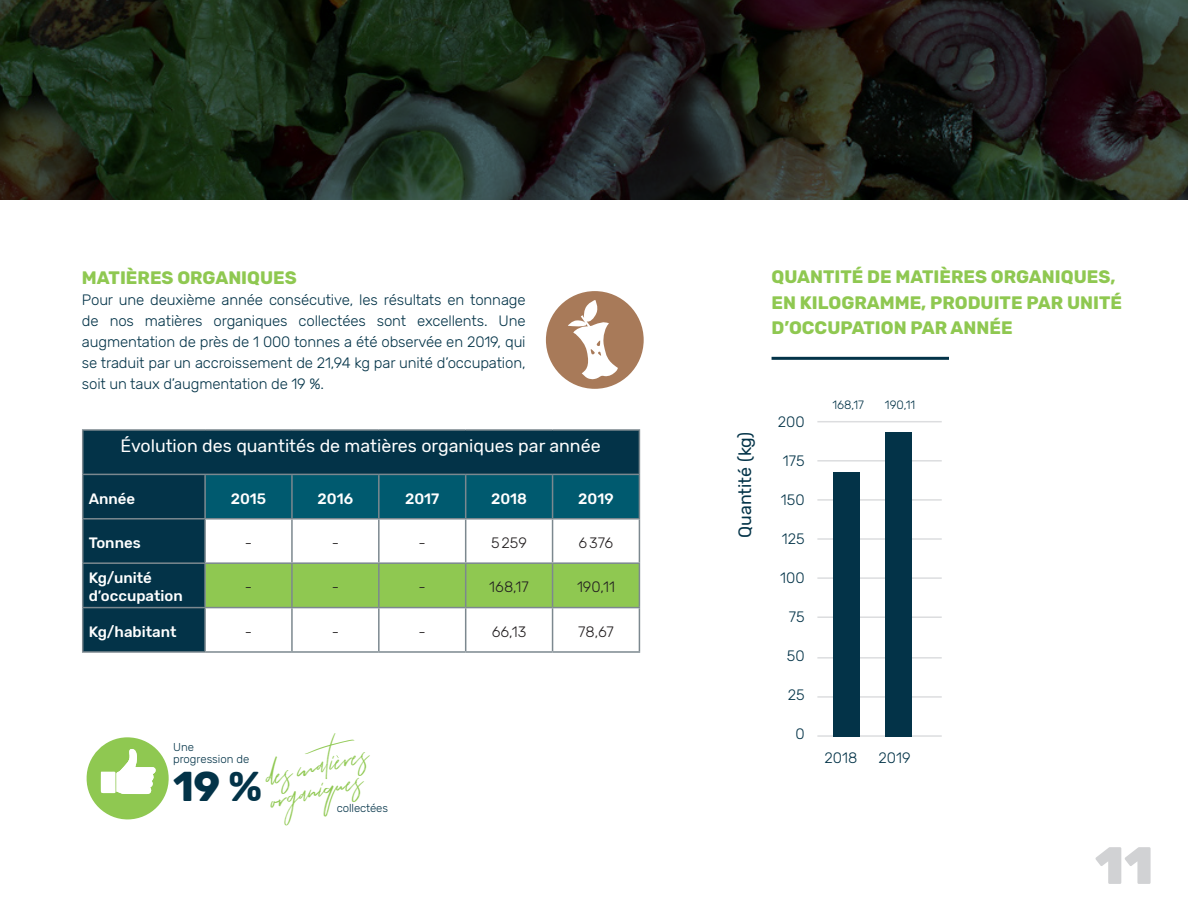
<style>
.page{position:relative;width:1188px;height:918px;background:#fff}
.page>*{position:absolute;margin:0;border:0;box-sizing:border-box;transform-origin:0 0}
.t1{font:900 52.5px "Rubik";color:#d1d2d4}
.t2{font:700 41.55px "Rubik";color:#033348}
.t3{font:30px "Tuesday Night";color:#8fc851}
.t4{font:29.7px "Tuesday Night";color:#8fc851}
.TITRE{font:700 18px/25.5px "Rubik";color:#8fc851}
.t5{font:17.85px "Rubik";color:#fff}
.t6{font:17.85px "Rubik";color:#033348}
.t7{font:300 15px/21px "Rubik";letter-spacing:-.01em;color:#033348;text-align:justify}
.t8{font:500 15px/18px "Rubik";color:#fff}
.t9{font:300 15px "Rubik";color:#231f20}
.t10{font:300 12px "Rubik";color:#033348}
.t11{font:300 11.4px "Rubik";letter-spacing:-.005em;color:#033348}
</style>
<div class="page">
<svg style="left:83px;top:431px;width:556px;height:220px;fill:#033348"></svg>
<div style="left:206px;top:475px;width:433px;height:43px;background:#005a6f"></div>
<div style="left:206px;top:564px;width:433px;height:43px;background:#8fc851"></div>
<hr style="left:82px;top:429px;width:123px;height:2px;background:#7c888f">
<hr style="left:82px;top:431px;width:1px;height:43px;background:#7c888f">
<hr style="left:205px;top:429px;width:87px;height:2px;background:#7c888f">
<hr style="left:292px;top:429px;width:87px;height:2px;background:#7c888f">
<hr style="left:379px;top:429px;width:87px;height:2px;background:#7c888f">
<hr style="left:466px;top:429px;width:87px;height:2px;background:#7c888f">
<hr style="left:553px;top:429px;width:87px;height:2px;background:#7c888f">
<hr style="left:639px;top:431px;width:1px;height:43px;background:#7c888f">
<hr style="left:82px;top:474px;width:123px;height:1px;background:#7c888f">
<hr style="left:82px;top:475px;width:1px;height:43px;background:#7c888f">
<hr style="left:205px;top:474px;width:87px;height:1px;background:#7c888f">
<hr style="left:204px;top:475px;width:2px;height:43px;background:#7c888f">
<hr style="left:292px;top:474px;width:87px;height:1px;background:#7c888f">
<hr style="left:291px;top:475px;width:2px;height:43px;background:#7c888f">
<hr style="left:379px;top:474px;width:87px;height:1px;background:#7c888f">
<hr style="left:378px;top:475px;width:2px;height:43px;background:#7c888f">
<hr style="left:466px;top:474px;width:87px;height:1px;background:#7c888f">
<hr style="left:465px;top:475px;width:1px;height:43px;background:#7c888f">
<hr style="left:553px;top:474px;width:87px;height:1px;background:#7c888f">
<hr style="left:552px;top:475px;width:1px;height:43px;background:#7c888f">
<hr style="left:639px;top:475px;width:1px;height:43px;background:#7c888f">
<hr style="left:82px;top:518px;width:123px;height:2px;background:#7c888f">
<hr style="left:82px;top:520px;width:1px;height:42px;background:#7c888f">
<hr style="left:205px;top:518px;width:87px;height:2px;background:#7c888f">
<hr style="left:204px;top:520px;width:2px;height:42px;background:#7c888f">
<hr style="left:292px;top:518px;width:87px;height:2px;background:#7c888f">
<hr style="left:291px;top:520px;width:2px;height:42px;background:#7c888f">
<hr style="left:379px;top:518px;width:87px;height:2px;background:#7c888f">
<hr style="left:378px;top:520px;width:2px;height:42px;background:#7c888f">
<hr style="left:466px;top:518px;width:87px;height:2px;background:#7c888f">
<hr style="left:465px;top:520px;width:1px;height:42px;background:#7c888f">
<hr style="left:553px;top:518px;width:87px;height:2px;background:#7c888f">
<hr style="left:552px;top:520px;width:1px;height:42px;background:#7c888f">
<hr style="left:639px;top:520px;width:1px;height:42px;background:#7c888f">
<hr style="left:82px;top:562px;width:123px;height:2px;background:#7c888f">
<hr style="left:82px;top:564px;width:1px;height:43px;background:#7c888f">
<hr style="left:205px;top:562px;width:87px;height:2px;background:#7c888f">
<hr style="left:204px;top:564px;width:2px;height:43px;background:#7c888f">
<hr style="left:292px;top:562px;width:87px;height:2px;background:#7c888f">
<hr style="left:291px;top:564px;width:2px;height:43px;background:#7c888f">
<hr style="left:379px;top:562px;width:87px;height:2px;background:#7c888f">
<hr style="left:378px;top:564px;width:2px;height:43px;background:#7c888f">
<hr style="left:466px;top:562px;width:87px;height:2px;background:#7c888f">
<hr style="left:465px;top:564px;width:1px;height:43px;background:#7c888f">
<hr style="left:553px;top:562px;width:87px;height:2px;background:#7c888f">
<hr style="left:552px;top:564px;width:1px;height:43px;background:#7c888f">
<hr style="left:639px;top:564px;width:1px;height:43px;background:#7c888f">
<hr style="left:82px;top:607px;width:123px;height:1px;background:#7c888f">
<hr style="left:82px;top:608px;width:1px;height:43px;background:#7c888f">
<hr style="left:205px;top:607px;width:87px;height:1px;background:#7c888f">
<hr style="left:204px;top:608px;width:2px;height:43px;background:#7c888f">
<hr style="left:292px;top:607px;width:87px;height:1px;background:#7c888f">
<hr style="left:291px;top:608px;width:2px;height:43px;background:#7c888f">
<hr style="left:379px;top:607px;width:87px;height:1px;background:#7c888f">
<hr style="left:378px;top:608px;width:2px;height:43px;background:#7c888f">
<hr style="left:466px;top:607px;width:87px;height:1px;background:#7c888f">
<hr style="left:465px;top:608px;width:1px;height:43px;background:#7c888f">
<hr style="left:553px;top:607px;width:87px;height:1px;background:#7c888f">
<hr style="left:552px;top:608px;width:1px;height:43px;background:#7c888f">
<hr style="left:639px;top:608px;width:1px;height:43px;background:#7c888f">
<hr style="left:82px;top:651px;width:123px;height:2px;background:#7c888f">
<hr style="left:205px;top:651px;width:87px;height:2px;background:#7c888f">
<hr style="left:292px;top:651px;width:87px;height:2px;background:#7c888f">
<hr style="left:379px;top:651px;width:87px;height:2px;background:#7c888f">
<hr style="left:466px;top:651px;width:87px;height:2px;background:#7c888f">
<hr style="left:553px;top:651px;width:87px;height:2px;background:#7c888f">
<div style="left:546px;top:291px;width:98px;height:98px;background:#a87a59;border-radius:50%"></div>
<svg style="left:568px;top:300px;width:50px;height:79px"></svg>
<hr style="left:817px;top:538px;width:125px;height:2px;background:#dcdddf">
<hr style="left:817px;top:421px;width:125px;height:1px;background:#dcdddf">
<hr style="left:817px;top:577px;width:125px;height:2px;background:#dcdddf">
<hr style="left:817px;top:460px;width:125px;height:2px;background:#dcdddf">
<hr style="left:817px;top:616px;width:125px;height:2px;background:#dcdddf">
<hr style="left:817px;top:499px;width:125px;height:2px;background:#dcdddf">
<hr style="left:817px;top:657px;width:125px;height:2px;background:#dcdddf">
<hr style="left:817px;top:696px;width:125px;height:2px;background:#dcdddf">
<hr style="left:817px;top:735px;width:125px;height:2px;background:#dcdddf">
<hr style="left:772px;top:357px;width:177px;height:3px;background:#033348">
<div style="left:833px;top:472px;width:27px;height:265px;background:#033348"></div>
<div style="left:885px;top:432px;width:27px;height:305px;background:#033348"></div>
<svg style="left:0;top:0;width:1188px;height:199px;background:#1d241a"></svg>
<svg style="left:86px;top:737px;width:83px;height:83px"></svg>
<p class="TITRE" style="left:82px;top:266px;width:216px">MATIÈRES ORGANIQUES</p>
<p class="t7" style="left:82px;top:290px;width:445px">Pour une deuxième année consécutive, les résultats en tonnage de nos matières organiques collectées sont excellents. Une augmentation de près de 1 000 tonnes a été observée en 2019, qui se traduit par un accroissement de 21,94 kg par unité d’occupation, soit un taux d’augmentation de 19 %.</p>
<p class="t5" style="left:120px;top:436px;width:482px">Évolution des quantités de matières organiques par année</p>
<p class="t8" style="left:89px;top:490px;width:48px">Année</p>
<p class="t8" style="left:231px;top:490px;width:37px">2015</p>
<p class="t8" style="left:318px;top:490px;width:37px">2016</p>
<p class="t8" style="left:405px;top:490px;width:36px">2017</p>
<p class="t8" style="left:491px;top:490px;width:37px">2018</p>
<p class="t8" style="left:578px;top:490px;width:37px">2019</p>
<p class="t8" style="left:89px;top:534px;width:54px">Tonnes</p>
<p class="t9" style="left:245px;top:534px;width:9px">-</p>
<p class="t9" style="left:332px;top:534px;width:9px">-</p>
<p class="t9" style="left:419px;top:534px;width:9px">-</p>
<p class="t9" style="left:491px;top:534px;width:38px">5259</p>
<p class="t9" style="left:579px;top:534px;width:36px">6376</p>
<p class="t8" style="left:89px;top:570px;width:96px">Kg/unité d’occupation</p>
<p class="t9" style="left:245px;top:579px;width:9px">-</p>
<p class="t9" style="left:332px;top:579px;width:9px">-</p>
<p class="t9" style="left:419px;top:579px;width:9px">-</p>
<p class="t9" style="left:489px;top:579px;width:41px">168,17</p>
<p class="t9" style="left:577px;top:579px;width:39px">190,11</p>
<p class="t8" style="left:89px;top:623px;width:89px">Kg/habitant</p>
<p class="t9" style="left:245px;top:623px;width:9px">-</p>
<p class="t9" style="left:332px;top:623px;width:9px">-</p>
<p class="t9" style="left:419px;top:623px;width:9px">-</p>
<p class="t9" style="left:492px;top:623px;width:36px">66,13</p>
<p class="t9" style="left:578px;top:623px;width:37px">78,67</p>
<p class="t4" style="left:260px;top:759px;width:107px;rotate:-13deg">des matieres</p>
<p class="t11" style="left:173px;top:741px;width:22px">Une</p>
<p class="t11" style="left:173px;top:753px;width:78px">progression de</p>
<p class="t2" style="left:173px;top:762px;width:90px">19 %</p>
<p class="t3" style="left:265px;top:782px;width:96px;rotate:-13deg">organiques</p>
<p class="t11" style="left:337px;top:801px;width:53px">collectées</p>
<p class="TITRE" style="left:772px;top:265px;width:352px">QUANTITÉ DE MATIÈRES ORGANIQUES,<br>EN KILOGRAMME, PRODUITE PAR UNITÉ<br>D’OCCUPATION PAR ANNÉE</p>
<p class="t6" style="left:735px;top:538px;width:108px;rotate:-90deg">Quantité (kg)</p>
<p class="t7" style="left:778px;top:411px;width:28px">200</p>
<p class="t7" style="left:783px;top:450px;width:23px">175</p>
<p class="t7" style="left:781px;top:489px;width:25px">150</p>
<p class="t7" style="left:782px;top:528px;width:24px">125</p>
<p class="t7" style="left:780px;top:567px;width:26px">100</p>
<p class="t7" style="left:789px;top:606px;width:17px">75</p>
<p class="t7" style="left:787px;top:645px;width:19px">50</p>
<p class="t7" style="left:788px;top:684px;width:18px">25</p>
<p class="t7" style="left:795px;top:723px;width:11px">0</p>
<p class="t10" style="left:832px;top:398px;width:33px">168,17</p>
<p class="t10" style="left:885px;top:398px;width:32px">190,11</p>
<p class="t7" style="left:824px;top:748px;width:34px">2018</p>
<p class="t7" style="left:878px;top:748px;width:34px">2019</p>
<h1 class="t1" style="left:1095px;top:834px;width:60px">11</h1>
</div>
